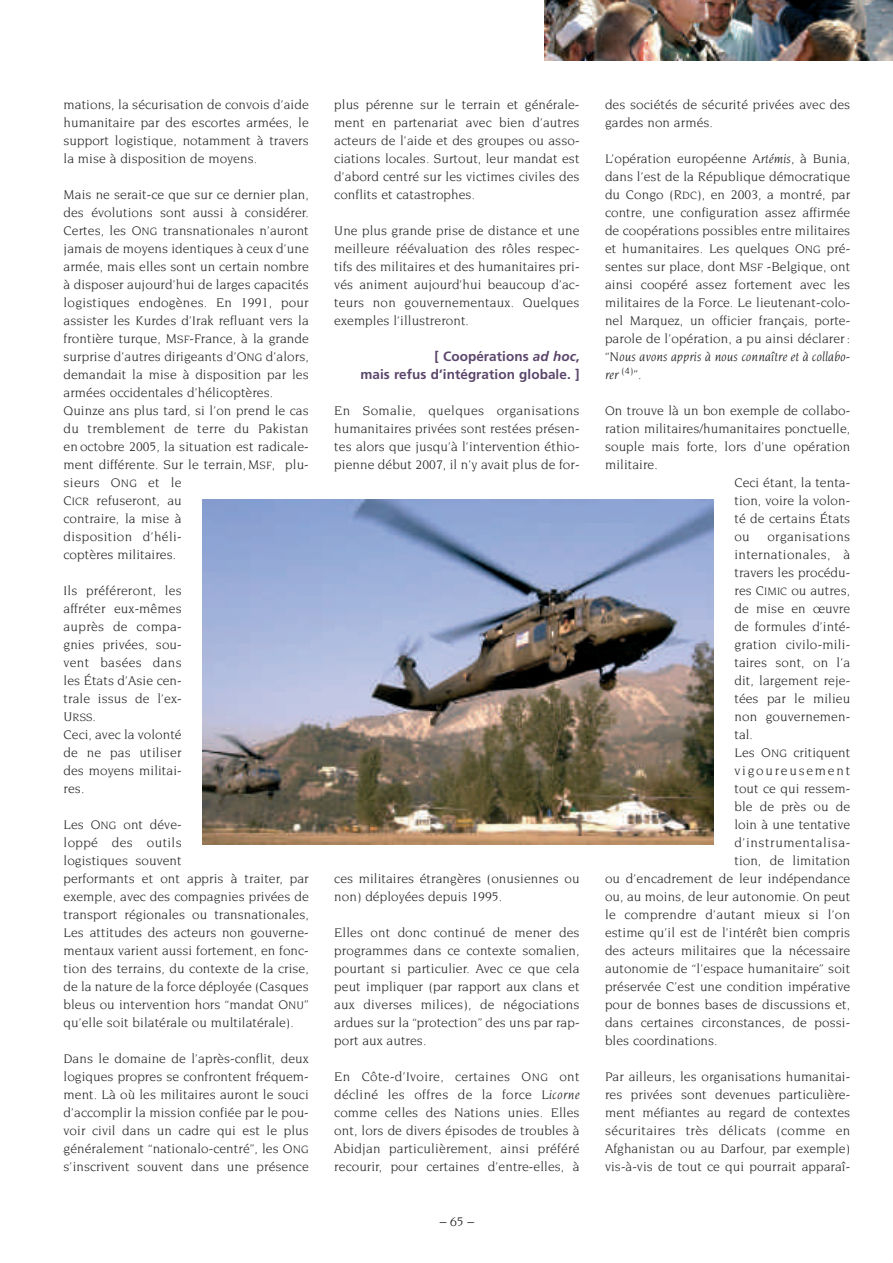
<style>
.page{position:relative;width:893px;height:1263px;background:#fff}
.page>*{position:absolute;margin:0;border:0;box-sizing:border-box;transform-origin:0 0}
.t1{font:13.5px/18px "Novarese";letter-spacing:.005em;color:#231f20;text-align:justify}
.t2{font:700 13.5px/18px "Frutiger";letter-spacing:.005em;color:#5b466b;text-align:right}
.t3{font:italic 13.5px/18px "Novarese";letter-spacing:.005em;color:#231f20}
.t4{font:13.5px "Novarese";letter-spacing:.025em;color:#231f20}
.t5{font:13.5px "Novarese";letter-spacing:.045em;color:#231f20}
.t6{font:13.5px "Novarese";letter-spacing:.13em;color:#231f20}
.t7{font:11.55px "Novarese";color:#231f20}
.s1{font-size:11.55px}
.s2{font-size:13.5px}
.s3{font-style:italic}
.s4{font-style:normal}
</style>
<div class="page">
<img style="left:203px;top:500px;width:510px;height:344px">
<img style="left:544px;top:0;width:349px;height:60px">
<p class="t1" style="left:64px;top:96px;width:247px">mations, la sécurisation de convois d’aide humanitaire par des escortes armées, le support logistique, notamment à travers la mise à disposition de moyens.</p>
<p class="t1" style="left:64px;top:186px;width:247px;text-align:left">Mais ne serait-ce que sur ce dernier plan, des évolutions sont aussi à considérer.<br>Certes, les O<span class="s1">NG</span> transnationales n’auront jamais de moyens identiques à ceux d’une armée, mais elles sont un certain nombre à disposer aujourd’hui de larges capacités logistiques endogènes. En 1991, pour assister les Kurdes d’Irak refluant vers la frontière turque, M<span class="s1">SF</span>-France, à la grande surprise d’autres dirigeants d’O<span class="s1">NG</span> d’alors, demandait la mise à disposition par les armées occidentales d’hélicoptères.<br>Quinze ans plus tard, si l’on prend le cas du tremblement de terre du Pakistan en octobre 2005, la situation est radicale&shy;ment différente. Sur le terrain, M<span class="s1">SF</span>, plu&shy;sieurs O<span class="s1">NG</span> et le<br>C<span class="s1">ICR</span> refuseront, au<br>contraire, la mise à<br>disposition d’héli-<br>coptères militaires.</p>
<p class="t1" style="left:64px;top:582px;width:120px">Ils préféreront, les affréter eux-mêmes auprès de compa&shy;gnies privées, sou&shy;vent basées dans les États d’Asie cen&shy;trale issus de l’ex-</p>
<p class="t7" style="left:64px;top:712px;width:34px"><span class="s2">U</span>RSS<span class="s2">.</span></p>
<p class="t1" style="left:64px;top:726px;width:120px">Ceci, avec la volonté de ne pas utiliser des moyens militai&shy;res.</p>
<p class="t1" style="left:64px;top:816px;width:247px;text-align:left">Les O<span class="s1">NG</span> ont déve-<br>loppé des outils<br>logistiques souvent<br>performants et ont appris à traiter, par exemple, avec des compagnies privées de transport régionales ou transnationales, Les attitudes des acteurs non gouverne&shy;mentaux varient aussi fortement, en fonc&shy;tion des terrains, du contexte de la crise, de la nature de la force déployée (Casques bleus ou intervention hors “mandat O<span class="s1">NU</span>” qu’elle soit bilatérale ou multilatérale).</p>
<p class="t1" style="left:64px;top:1050px;width:247px">Dans le domaine de l’après-conflit, deux logiques propres se confrontent fréquem&shy;ment. Là où les militaires auront le souci d’accomplir la mission confiée par le pou&shy;voir civil dans un cadre qui est le plus généralement “nationalo-centré”, les O<span class="s1">NG </span>s’inscrivent souvent dans une présence</p>
<p class="t1" style="left:334px;top:96px;width:247px">plus pérenne sur le terrain et générale&shy;ment en partenariat avec bien d’autres acteurs de l’aide et des groupes ou asso&shy;ciations locales. Surtout, leur mandat est d’abord centré sur les victimes civiles des conflits et catastrophes.</p>
<p class="t1" style="left:334px;top:222px;width:247px">Une plus grande prise de distance et une meilleure réévaluation des rôles respec&shy;tifs des militaires et des humanitaires pri&shy;vés animent aujourd’hui beaucoup d’ac&shy;teurs non gouvernementaux. Quelques exemples l’illustreront.</p>
<p class="t2" style="left:360px;top:348px;width:221px">[ Coopérations <span class="s3">ad hoc</span>,<br>mais refus d’intégration globale. ]</p>
<p class="t1" style="left:334px;top:402px;width:247px">En Somalie, quelques organisations humanitaires privées sont restées présen&shy;tes alors que jusqu’à l’intervention éthio&shy;pienne début 2007, il n’y avait plus de for-</p>
<p class="t1" style="left:334px;top:870px;width:247px">ces militaires étrangères (onusiennes ou non) déployées depuis 1995.</p>
<p class="t1" style="left:334px;top:924px;width:247px">Elles ont donc continué de mener des programmes dans ce contexte somalien, pourtant si particulier. Avec ce que cela peut impliquer (par rapport aux clans et aux diverses milices), de négociations ardues sur la “protection” des uns par rap&shy;port aux autres.</p>
<p class="t1" style="left:334px;top:1068px;width:247px">En Côte-d’Ivoire, certaines O<span class="s1">NG</span> ont décliné les offres de la force <span class="s3">Licorne </span>comme celles des Nations unies. Elles ont, lors de divers épisodes de troubles à Abidjan particulièrement, ainsi préféré recourir, pour certaines d’entre-elles, à</p>
<p class="t1" style="left:440px;top:1213px;width:36px">– 65 –</p>
<p class="t1" style="left:605px;top:96px;width:247px">des sociétés de sécurité privées avec des gardes non armés.</p>
<p class="t1" style="left:605px;top:150px;width:247px">L’opération européenne <span class="s3">Artémis</span>, à Bunia, dans l’est de la République démocratique du Congo (R<span class="s1">DC</span>), en 2003, a montré, par contre, une configuration assez affirmée de coopérations possibles entre militaires et humanitaires. Les quelques O<span class="s1">NG</span> pré&shy;sentes sur place, dont M<span class="s1">SF</span> -Belgique, ont ainsi coopéré assez fortement avec les militaires de la Force. Le lieutenant-colo&shy;nel Marquez, un officier français, porte&shy;parole de l’opération, a pu ainsi déclarer :</p>
<p class="t3" style="left:605px;top:348px;width:247px">“Nous avons appris à nous connaître et à collabo&shy;rer <sup>(4)</sup>”<span class="s4">.</span></p>
<p class="t1" style="left:605px;top:402px;width:247px">On trouve là un bon exemple de collabo-</p>
<p class="t1" style="left:605px;top:420px;width:247px">ration militaires/humanitaires ponctuelle,</p>
<p class="t1" style="left:605px;top:438px;width:247px">souple mais forte, lors d’une opération</p>
<p class="t1" style="left:605px;top:456px;width:54px">militaire.</p>
<p class="t1" style="left:734px;top:474px;width:117px">Ceci étant, la tenta-</p>
<p class="t1" style="left:734px;top:492px;width:117px">tion, voire la volon-</p>
<p class="t1" style="left:734px;top:510px;width:117px">té de certains États</p>
<p class="t1" style="left:734px;top:528px;width:17px">ou</p>
<p class="t4" style="left:767px;top:531px;width:84px">organisations</p>
<p class="t4" style="left:734px;top:549px;width:117px">internationales, à</p>
<p class="t1" style="left:734px;top:564px;width:117px">travers les procédu-</p>
<p class="t1" style="left:734px;top:582px;width:117px">res C<span class="s1">IMIC</span> ou autres,</p>
<p class="t1" style="left:734px;top:600px;width:117px">de mise en œuvre</p>
<p class="t1" style="left:734px;top:618px;width:117px">de formules d’inté-</p>
<p class="t1" style="left:734px;top:636px;width:117px">gration civilo-mili-</p>
<p class="t1" style="left:734px;top:654px;width:117px">taires sont, on l’a</p>
<p class="t1" style="left:734px;top:672px;width:117px">dit, largement reje-</p>
<p class="t1" style="left:734px;top:690px;width:117px">tées par le milieu</p>
<p class="t1" style="left:734px;top:708px;width:117px">non gouvernemen-</p>
<p class="t1" style="left:734px;top:726px;width:20px">tal.</p>
<p class="t1" style="left:734px;top:744px;width:117px">Les O<span class="s1">NG</span> critiquent</p>
<p class="t6" style="left:734px;top:765px;width:117px">vigoureusement</p>
<p class="t1" style="left:734px;top:780px;width:117px">tout ce qui ressem-</p>
<p class="t1" style="left:734px;top:798px;width:117px">ble de près ou de</p>
<p class="t1" style="left:734px;top:816px;width:117px">loin à une tentative</p>
<p class="t5" style="left:734px;top:837px;width:117px">d’instrumentalisa-</p>
<p class="t1" style="left:734px;top:852px;width:117px">tion, de limitation</p>
<p class="t1" style="left:605px;top:870px;width:247px">ou d’encadrement de leur indépendance</p>
<p class="t1" style="left:605px;top:888px;width:247px">ou, au moins, de leur autonomie. On peut</p>
<p class="t1" style="left:605px;top:906px;width:247px">le comprendre d’autant mieux si l’on</p>
<p class="t1" style="left:605px;top:924px;width:247px">estime qu’il est de l’intérêt bien compris</p>
<p class="t1" style="left:605px;top:942px;width:247px">des acteurs militaires que la nécessaire</p>
<p class="t1" style="left:605px;top:960px;width:247px">autonomie de “l’espace humanitaire” soit</p>
<p class="t1" style="left:605px;top:978px;width:247px">préservée C’est une condition impérative</p>
<p class="t1" style="left:605px;top:996px;width:247px">pour de bonnes bases de discussions et,</p>
<p class="t1" style="left:605px;top:1014px;width:247px">dans certaines circonstances, de possi-</p>
<p class="t1" style="left:605px;top:1032px;width:114px">bles coordinations.</p>
<p class="t1" style="left:605px;top:1068px;width:247px">Par ailleurs, les organisations humanitai&shy;res privées sont devenues particulière&shy;ment méfiantes au regard de contextes sécuritaires très délicats (comme en Afghanistan ou au Darfour, par exemple) vis-à-vis de tout ce qui pourrait apparaî-</p>
</div>
